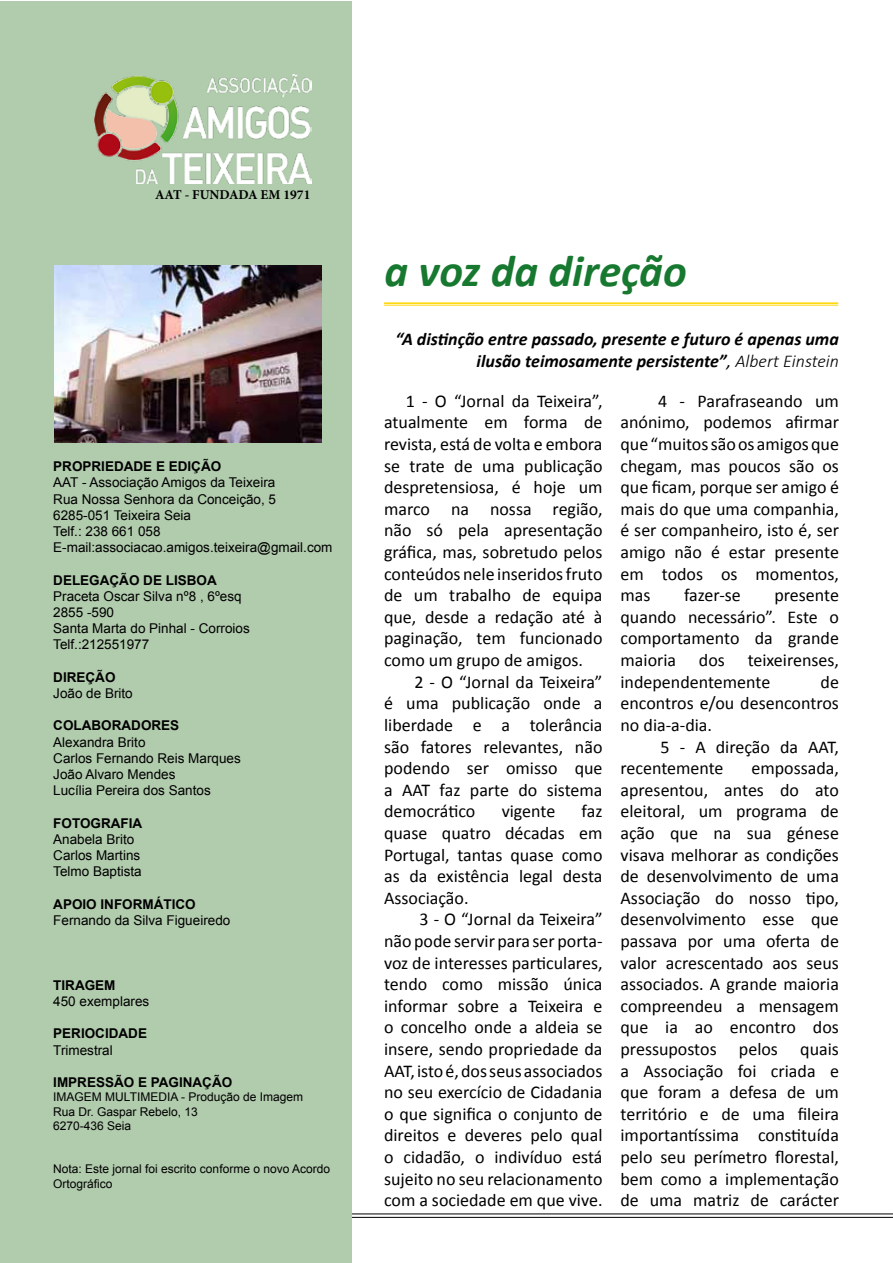
<style>
.page{position:relative;width:893px;height:1263px;background:#fff}
.page>*{position:absolute;margin:0;border:0;box-sizing:border-box;transform-origin:0 0}
.t1{font:italic 700 45px "Calibri";color:#17782f}
.t2{font:18px/21.6px "Calibri";color:#000;text-align:justify}
.t3{font:italic 700 18px/21.6px "Calibri";color:#000;text-align:right}
.t4{font:13.5px/16.2px "Arial";color:#000}
.t5{font:700 13.5px "Arial";color:#000}
.t6{font:700 13.5px "Minion Pro";color:#000}
.t7{font:12px/14.4px "Arial";color:#000}
.s1{font-weight:400}
.s2{font-weight:300}
</style>
<div class="page">
<hr style="left:142px;top:1213px;width:751px;height:1px;background:#000">
<hr style="left:143px;top:1217px;width:750px;height:1px;background:#000">
<div style="left:0;top:2px;width:351px;height:1261px;background:#b1cbad"></div>
<img style="left:94px;top:75px;width:217px;height:109px">
<img style="left:54px;top:266px;width:268px;height:176px">
<hr style="left:384px;top:302px;width:454px;height:2px;background:#ffd600">
<hr style="left:384px;top:305px;width:454px;height:1px;background:#ffd600">
<p class="t6" style="left:155px;top:185px;width:157px">AAT - FUNDADA EM 1971</p>
<p class="t5" style="left:53px;top:457px;width:170px">PROPRIEDADE E EDIÇÃO</p>
<p class="t4" style="left:53px;top:475px;width:281px">AAT - Associação Amigos da Teixeira<br>Rua Nossa Senhora da Conceição, 5<br>6285-051 Teixeira Seia<br>Telf.: 238 661 058<br>E-mail:associacao.amigos.teixeira@gmail.com</p>
<p class="t5" style="left:53px;top:571px;width:58px">DELEGAÇÃO</p>
<p class="t5" style="left:143px;top:571px;width:65px">DE LISBOA</p>
<p class="t4" style="left:53px;top:588px;width:198px">Praceta Oscar Silva nº8 , 6ºesq<br>2855 -590<br>Santa Marta do Pinhal - Corroios<br>Telf.:212551977</p>
<p class="t5" style="left:53px;top:668px;width:10px">DIREÇÃO</p>
<p class="t4" style="left:53px;top:685px;width:81px">João de Brito</p>
<p class="t5" style="left:53px;top:717px;width:126px">COLABORADORES</p>
<p class="t4" style="left:53px;top:734px;width:189px">Alexandra Brito<br>Carlos Fernando Reis Marques<br>João Alvaro Mendes<br>Lucília Pereira dos Santos</p>
<p class="t5" style="left:53px;top:814px;width:83px">FOTOGRAFIA</p>
<p class="t4" style="left:53px;top:831px;width:90px">Anabela Brito<br>Carlos Martins<br>Telmo Baptista</p>
<p class="t5" style="left:53px;top:895px;width:144px">APOIO INFORMÁTICO</p>
<p class="t4" style="left:53px;top:912px;width:179px">Fernando da Silva Figueiredo</p>
<p class="t5" style="left:53px;top:976px;width:53px">TIRAGEM</p>
<p class="t4" style="left:53px;top:993px;width:98px">450 exemplares</p>
<p class="t5" style="left:53px;top:1024px;width:10px">PERIO</p>
<p class="t5" style="left:95px;top:1024px;width:19px">CIDADE</p>
<p class="t4" style="left:53px;top:1042px;width:61px">Trimestral</p>
<p class="t5" style="left:53px;top:1073px;width:181px">IMPRESSÃO E PAGINAÇÃO</p>
<p class="t7" style="left:53px;top:1090px;width:251px">IMAGEM MULTIMEDIA - Produção de Imagem<br>Rua Dr. Gaspar Rebelo, 13<br>6270-436 Seia</p>
<p class="t7" style="left:53px;top:1162px;width:278px">Nota: Este jornal foi escrito conforme o novo Acordo<br>Ortográfico</p>
<h1 class="t1" style="left:384px;top:243px;width:304px">a voz da direção</h1>
<p class="t3" style="left:395px;top:328px;width:445px">“A distinção entre passado, presente e futuro é apenas uma ilusão teimosamente persistente”<span class="s1">,</span> <span class="s2">Albert Einstein</span></p>
<p class="t2" style="left:384px;top:390px;width:220px;text-indent:22px">1 - O “Jornal da Teixeira”, atualmente em forma de revista, está de volta e embora se trate de uma publicação despretensiosa, é hoje um marco na nossa região, não só pela apresentação gráfica, mas, sobretudo pelos conteúdos nele inseridos fruto de um trabalho de equipa que, desde a redação até à paginação, tem funcionado como um grupo de amigos.</p>
<p class="t2" style="left:384px;top:671px;width:220px;text-indent:30px">2 - O “Jornal da Teixeira” é uma publicação onde a liberdade e a tolerância são fatores relevantes, não podendo ser omisso que a AAT faz parte do sistema democrático</p>
<p class="t2" style="left:384px;top:800px;width:220px;text-indent:198px">faz quase quatro décadas em Portugal, tantas quase como as da existência legal desta Associação.</p>
<p class="t2" style="left:384px;top:908px;width:220px;text-indent:35px">3 - O “Jornal da Teixeira” não pode servir para ser porta&shy;voz de interesses particulares, tendo como missão única informar sobre a Teixeira e o concelho onde a aldeia se insere, sendo propriedade da AAT, isto é, dos seus associados no seu exercício de Cidadania o que significa o conjunto de direitos e deveres pelo qual o cidadão, o indivíduo está sujeito no seu relacionamento com a sociedade em que vive.</p>
<p class="t2" style="left:502px;top:800px;width:55px">vigente</p>
<p class="t2" style="left:620px;top:390px;width:220px;text-indent:37px">4 - Parafraseando um anónimo, podemos afirmar que “muitos são os amigos que chegam, mas poucos são os que ficam, porque ser amigo é mais do que uma companhia, é ser companheiro, isto é, ser amigo não é estar presente em todos os momentos, mas</p>
<p class="t2" style="left:684px;top:584px;width:58px">fazer-se</p>
<p class="t2" style="left:620px;top:584px;width:220px;text-indent:154px">presente quando necessário”. Este o comportamento da grande maioria</p>
<p class="t2" style="left:699px;top:649px;width:27px">dos</p>
<p class="t2" style="left:620px;top:649px;width:220px;text-indent:127px">teixeirenses, independentemente</p>
<p class="t2" style="left:620px;top:671px;width:220px;text-indent:200px">de encontros e/ou desencontros no dia-a-dia.</p>
<p class="t2" style="left:620px;top:736px;width:220px;text-indent:40px">5 - A direção da AAT, recentemente</p>
<p class="t2" style="left:620px;top:757px;width:220px;text-indent:131px">empossada, apresentou, antes do ato eleitoral, um programa de ação que na sua génese visava melhorar as condições de desenvolvimento de uma Associação do nosso tipo, desenvolvimento esse que passava por uma oferta de valor acrescentado aos seus associados. A grande maioria compreendeu a mensagem que ia ao encontro dos pressupostos pelos quais a Associação foi criada e que foram a defesa de um território e de uma fileira importantíssima constituída pelo seu perímetro florestal, bem como a implementação de uma matriz de carácter</p>
</div>
